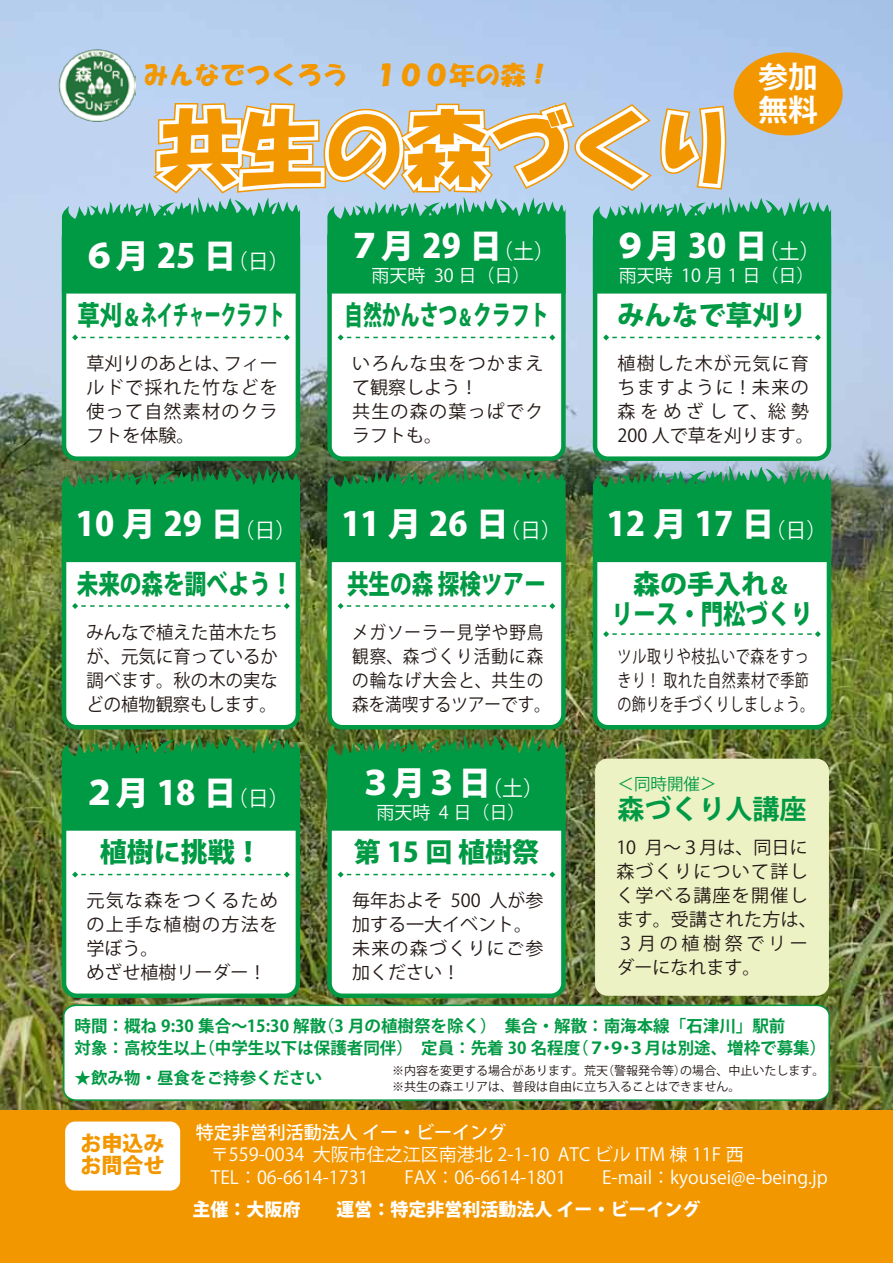
<style>
.page{position:relative;width:893px;height:1263px;background:#fff}
.page>*{position:absolute;margin:0;border:0;box-sizing:border-box;transform-origin:0 0}
.t1{font:82.5px "HG Soei Kakupoptai";color:#f39700}
.t2{font:800 33px "Koz Go Pro";color:#fff}
.t3{font:700 30px/33px "Koz Go Pro";color:#fff}
.t4{font:800 27px/30px "Koz Go Pro";color:#094;text-align:center}
.t5{font:800 27px "Koz Go Pro";color:#094;scale:.8 1}
.t6{font:800 27px "Koz Go Pro";color:#094;scale:.83 1}
.t7{font:800 27px "Koz Go Pro";color:#094;scale:.7 1}
.t8{font:700 27px "Koz Go Pro";color:#094}
.t9{font:25.5px "HG Soei Kakupoptai";color:#f39700}
.t10{font:800 21px/22.5px "Koz Go Pro";color:#f39700}
.t11{font:18px/24px "Koz Go Pro";letter-spacing:.07em;color:#221815}
.t12{font:18px/22.5px "Koz Go Pro";color:#fff}
.t13{font:18px/24px "Koz Go Pro";letter-spacing:.05em;color:#221815;scale:.92 1}
.t14{font:18px/24px "Koz Go Pro";letter-spacing:.05em;color:#221815;text-align:justify;scale:.96 1}
.t15{font:18px/24px "Koz Go Pro";letter-spacing:.05em;color:#221815;scale:.78 1}
.t16{font:18px/24px "Koz Go Pro";letter-spacing:.05em;color:#221815;text-align:justify}
.t17{font:18px/24px "Koz Go Pro";color:#221815}
.t18{font:800 18px "Koz Go Pro";color:#fff}
.t19{font:500 18px "Koz Go Pro";color:#fff}
.t20{font:700 16.5px/22.5px "Koz Go Pro";color:#094}
.t21{font:16.5px "Koz Go Pro";color:#094}
.t22{font:12px/16.5px "Koz Go Pro";color:#221815}
.s1{font-weight:400;font-size:21px}
.s2{font-size:22.5px}
</style>
<div class="page">
<img style="left:0;top:0;width:893px;height:1110px">
<div style="left:734px;top:52px;width:109px;height:83px;background:#f39700;border-radius:50%"></div>
<div style="left:595px;top:493px;width:234px;height:234px;background:#fff;border-radius:13px"></div>
<div style="left:593px;top:491px;width:238px;height:238px;border:4px solid #094;border-radius:13px"></div>
<svg style="left:593px;top:465px;width:238px;height:97px;background:#119950"></svg>
<svg style="left:603px;top:631px;width:218px;height:6px"></svg>
<div style="left:330px;top:493px;width:233px;height:234px;background:#fff;border-radius:13px"></div>
<div style="left:327px;top:491px;width:239px;height:238px;border:4px solid #094;border-radius:13px"></div>
<svg style="left:327px;top:465px;width:239px;height:97px;background:#0a9143"></svg>
<svg style="left:338px;top:603px;width:217px;height:6px"></svg>
<div style="left:64px;top:493px;width:234px;height:234px;background:#fff;border-radius:13px"></div>
<div style="left:62px;top:491px;width:238px;height:238px;border:4px solid #094;border-radius:13px"></div>
<svg style="left:62px;top:465px;width:238px;height:97px;background:#099042"></svg>
<svg style="left:72px;top:603px;width:218px;height:6px"></svg>
<div style="left:595px;top:225px;width:234px;height:234px;background:#fff;border-radius:13px"></div>
<div style="left:593px;top:223px;width:238px;height:238px;border:4px solid #094;border-radius:13px"></div>
<svg style="left:603px;top:334px;width:218px;height:6px"></svg>
<div style="left:330px;top:225px;width:233px;height:234px;background:#fff;border-radius:13px"></div>
<div style="left:327px;top:223px;width:239px;height:238px;border:4px solid #094;border-radius:13px"></div>
<svg style="left:338px;top:334px;width:217px;height:6px"></svg>
<div style="left:64px;top:225px;width:234px;height:234px;background:#fff;border-radius:13px"></div>
<div style="left:62px;top:223px;width:238px;height:238px;border:4px solid #094;border-radius:13px"></div>
<svg style="left:62px;top:96px;width:769px;height:198px"></svg>
<svg style="left:72px;top:334px;width:218px;height:6px"></svg>
<img style="left:59px;top:48px;width:76px;height:74px">
<div style="left:330px;top:762px;width:233px;height:234px;background:#fff;border-radius:13px"></div>
<div style="left:327px;top:760px;width:239px;height:238px;border:4px solid #094;border-radius:13px"></div>
<svg style="left:327px;top:734px;width:239px;height:97px;background:#0c9341"></svg>
<svg style="left:338px;top:871px;width:217px;height:6px"></svg>
<div style="left:64px;top:762px;width:234px;height:234px;background:#fff;border-radius:13px"></div>
<div style="left:62px;top:760px;width:238px;height:238px;border:4px solid #094;border-radius:13px"></div>
<svg style="left:62px;top:734px;width:238px;height:97px;background:#0c9341"></svg>
<svg style="left:72px;top:871px;width:218px;height:6px"></svg>
<div style="left:595px;top:759px;width:234px;height:237px;background:#edf2c5;border-radius:12px"></div>
<div style="left:0;top:1110px;width:893px;height:153px;background:#f39700"></div>
<div style="left:65px;top:1121px;width:115px;height:69px;background:#fff;border-radius:10px"></div>
<svg style="left:62px;top:1004px;width:769px;height:97px"></svg>
<h3 class="t9" style="left:144px;top:62px;width:409px">みんなでつくろう　１００年の森！</h3>
<h1 class="t1" style="left:158px;top:106px;width:579px">共生の森づくり</h1>
<h3 class="t3" style="left:758px;top:62px;width:61px">参加無料</h3>
<h2 class="t2" style="left:83px;top:234px;width:208px">６月 25 日<span class="s1">（日）</span></h2>
<h3 class="t6" style="left:78px;top:297px;width:251px">草刈<span class="s2">＆</span>ネイチャークラフト</h3>
<p class="t16" style="left:87px;top:352px;width:193px">草刈りのあとは、フィールドで採れた竹などを使って自然素材のクラフトを体験。</p>
<h2 class="t2" style="left:76px;top:503px;width:222px">10 月 29 日<span class="s1">（日）</span></h2>
<h3 class="t5" style="left:77px;top:566px;width:272px">未来の森を調べよう！</h3>
<p class="t14" style="left:87px;top:621px;width:201px">みんなで植えた苗木たちが、元気に育っているか調べます。秋の木の実などの植物観察もします。</p>
<h2 class="t2" style="left:83px;top:771px;width:208px">２月 18 日<span class="s1">（日）</span></h2>
<h3 class="t4" style="left:100px;top:839px;width:163px">植樹に挑戦！</h3>
<p class="t11" style="left:87px;top:889px;width:193px">元気な森をつくるための上手な植樹の方法を学ぼう。<br>めざせ植樹リーダー！</p>
<h2 class="t2" style="left:348px;top:224px;width:208px">７月 29 日<span class="s1">（土）</span></h2>
<p class="t12" style="left:372px;top:264px;width:160px">雨天時 30 日（日）</p>
<h3 class="t7" style="left:344px;top:297px;width:294px">自然かんさつ<span class="s2">＆</span>クラフト</h3>
<p class="t11" style="left:352px;top:352px;width:193px">いろんな虫をつかまえて観察しよう！<br>共生の森の葉っぱでクラフトも。</p>
<h2 class="t2" style="left:341px;top:503px;width:222px">11 月 26 日<span class="s1">（日）</span></h2>
<h3 class="t5" style="left:347px;top:566px;width:250px">共生の森 探検ツアー</h3>
<p class="t13" style="left:352px;top:621px;width:218px">メガソーラー見学や野鳥観察、森づくり活動に森の輪なげ大会と、共生の森を満喫するツアーです。</p>
<h2 class="t2" style="left:359px;top:761px;width:187px">３月３日<span class="s1">（土）</span></h2>
<p class="t12" style="left:377px;top:802px;width:150px">雨天時 4 日（日）</p>
<h3 class="t4" style="left:354px;top:839px;width:187px">第 15 回 植樹祭</h3>
<p class="t17" style="left:352px;top:889px;width:193px">毎年およそ 500 人が参加する一大イベント。未来の森づくりにご参加ください！</p>
<h2 class="t2" style="left:614px;top:224px;width:208px">９月 30 日<span class="s1">（土）</span></h2>
<p class="t12" style="left:619px;top:264px;width:197px">雨天時 10 月 1 日（日）</p>
<h3 class="t4" style="left:617px;top:302px;width:191px">みんなで草刈り</h3>
<p class="t11" style="left:618px;top:352px;width:198px">植樹した木が元気に育ちますように！未来の森をめざして、総勢<br>200 人で草を刈ります。</p>
<h2 class="t2" style="left:607px;top:503px;width:222px">12 月 17 日<span class="s1">（日）</span></h2>
<h3 class="t4" style="left:611px;top:570px;width:203px">森の手入れ<span class="s2">＆<br></span>リース・門松づくり</h3>
<p class="t15" style="left:618px;top:645px;width:253px">ツル取りや枝払いで森をすっきり！ 取れた自然素材で季節の飾りを手づくりしましょう。</p>
<p class="t21" style="left:617px;top:773px;width:100px">＜同時開催＞</p>
<h3 class="t8" style="left:617px;top:792px;width:191px">森づくり人講座</h3>
<p class="t11" style="left:616px;top:835px;width:202px">10 月～３月は、同日に森づくりについて詳しく学べる講座を開催します。受講された方は、<br>３月の植樹祭でリーダーになれます。</p>
<p class="t20" style="left:75px;top:1015px;width:753px">時間：概ね 9:30 集合～15:30 解散（3 月の植樹祭を除く）　集合・解散：南海本線「石津川」駅前<br>対象：高校生以上（中学生以下は保護者同伴）　定員：先着 30 名程度（７・９・３月は別途、増枠で募集）</p>
<p class="t20" style="left:75px;top:1068px;width:249px">★飲み物・昼食をご持参ください</p>
<p class="t22" style="left:392px;top:1062px;width:433px">※内容を変更する場合があります。荒天（警報発令等）の場合、中止いたします。※共生の森エリアは、普段は自由に立ち入ることはできません。</p>
<p class="t10" style="left:81px;top:1133px;width:85px">お申込みお問合せ</p>
<p class="t19" style="left:196px;top:1121px;width:312px">特定非営利活動法人 イー・ビーイング</p>
<p class="t12" style="left:211px;top:1144px;width:618px">〒559-0034 大阪市住之江区南港北 2-1-10 ATC ビル ITM 棟 11F 西<br>TEL：06-6614-1731　　FAX：06-6614-1801　　E-mail：kyousei@e-being.jp</p>
<p class="t18" style="left:193px;top:1198px;width:509px">主催：大阪府　　運営：特定非営利活動法人 イー・ビーイング</p>
</div>
